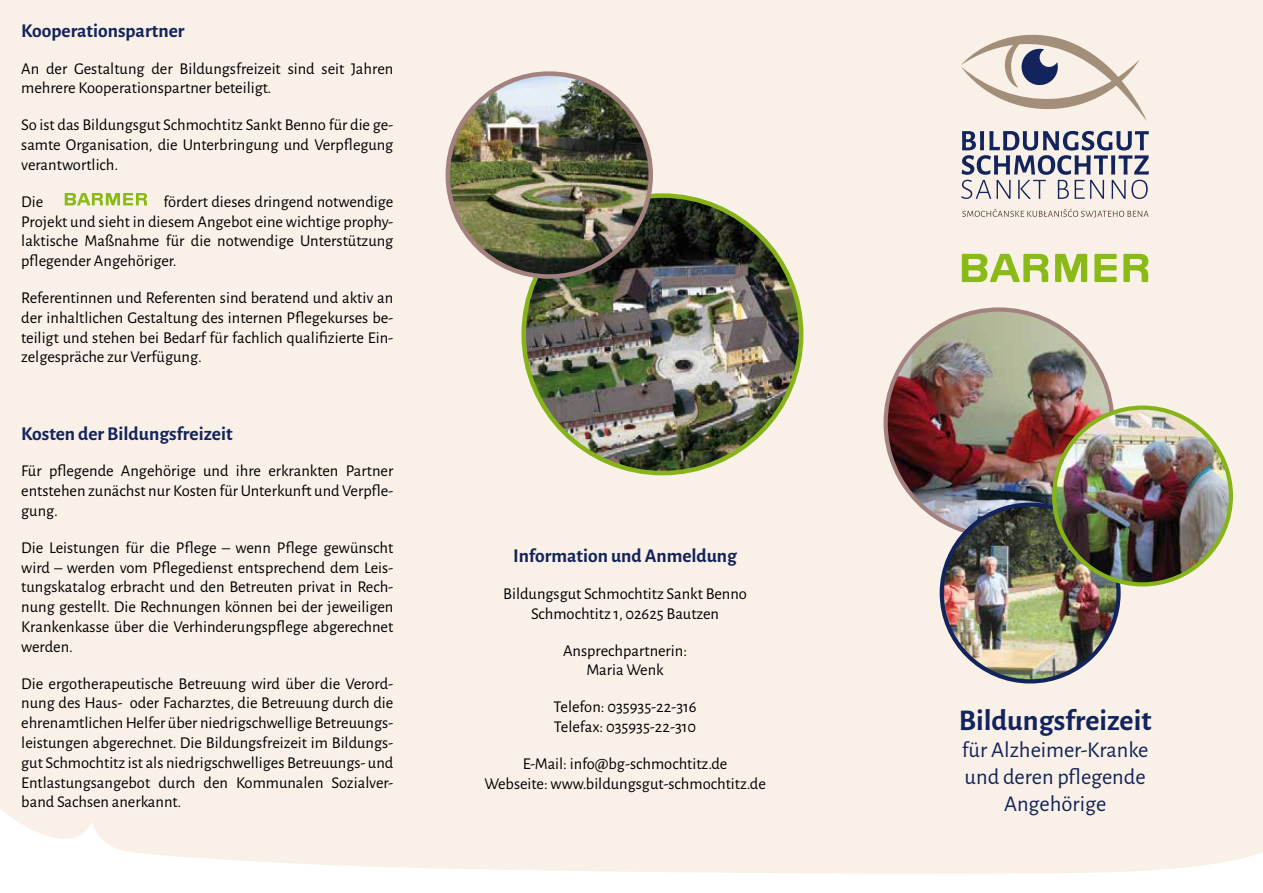
<style>
.page{position:relative;width:1263px;height:893px;background:#f9f1e7}
.page>*{position:absolute;margin:0;border:0;box-sizing:border-box;transform-origin:0 0}
.t1{font:700 30px "Alegreya Sans";color:#13235b}
.t2{font:22.5px/27px "Alegreya Sans";color:#13235b;text-align:center}
.t3{font:700 19.5px "Alegreya Sans";color:#13235b}
.t4{font:16.5px/19.8px "Alegreya Sans";color:#000;text-align:justify}
</style>
<div class="page">
<svg style="left:962px;top:254px;width:186px;height:28px"></svg>
<svg style="left:65px;top:193px;width:82px;height:12px"></svg>
<img style="left:886px;top:310px;width:226px;height:226px;border-radius:113px">
<img style="left:942px;top:506px;width:176px;height:175px">
<div style="left:940px;top:502px;width:181px;height:181px;border:4px solid #13235b;border-radius:50%"></div>
<img style="left:1054px;top:408px;width:177px;height:176px;border-radius:88px">
<div style="left:1052px;top:405px;width:181px;height:181px;border:4px solid #87b31a;border-radius:50%"></div>
<img style="left:524px;top:196px;width:277px;height:277px;border-radius:139px">
<img style="left:448px;top:74px;width:203px;height:201px">
<div style="left:446px;top:71px;width:207px;height:208px;border:4px solid #a2817f;border-radius:50%"></div>
<svg style="left:0;top:809px;width:1263px;height:84px"></svg>
<svg style="left:962px;top:209px;width:187px;height:9px"></svg>
<svg style="left:961px;top:131px;width:188px;height:68px"></svg>
<svg style="left:961px;top:34px;width:186px;height:87px"></svg>
<p class="t3" style="left:21px;top:16px;width:165px">Kooperationspartner</p>
<p class="t4" style="left:21px;top:58px;width:374px">An der Gestaltung der Bildungsfreizeit sind seit Jahren mehrere Kooperationspartner beteiligt.</p>
<p class="t4" style="left:21px;top:114px;width:374px">So ist das Bildungsgut Schmochtitz Sankt Benno für die ge&shy;samte Organisation, die Unterbringung und Verpflegung verantwortlich.</p>
<p class="t4" style="left:21px;top:191px;width:24px">Die</p>
<p class="t4" style="left:21px;top:191px;width:374px;text-indent:142px">fördert dieses dringend notwendige Projekt und sieht in diesem Angebot eine wichtige prophy&shy;laktische Maßnahme für die notwendige Unterstützung pflegender Angehöriger.</p>
<p class="t4" style="left:21px;top:287px;width:374px">Referentinnen und Referenten sind beratend und aktiv an der inhaltlichen Gestaltung des internen Pflegekurses be&shy;teiligt und stehen bei Bedarf für fachlich qualifizierte Ein&shy;zelgespräche zur Verfügung.</p>
<p class="t3" style="left:21px;top:419px;width:213px">Kosten der Bildungsfreizeit</p>
<p class="t4" style="left:21px;top:460px;width:374px">Für pflegende Angehörige und ihre erkrankten Partner entstehen zunächst nur Kosten für Unterkunft und Verpfle&shy;gung.</p>
<p class="t4" style="left:21px;top:537px;width:374px">Die Leistungen für die Pflege – wenn Pflege gewünscht wird – werden vom Pflegedienst entsprechend dem Leis&shy;tungskatalog erbracht und den Betreuten privat in Rech&shy;nung gestellt. Die Rechnungen können bei der jeweiligen Krankenkasse über die Verhinderungspflege abgerechnet werden.</p>
<p class="t4" style="left:21px;top:673px;width:374px">Die ergotherapeutische Betreuung wird über die Verord&shy;nung des Haus- oder Facharztes, die Betreuung durch die ehrenamtlichen Helfer über niedrigschwellige Betreuungs&shy;leistungen abgerechnet. Die Bildungsfreizeit im Bildungs&shy;gut Schmochtitz ist als niedrigschwelliges Betreuungs- und Entlastungsangebot durch den Kommunalen Sozialver&shy;band Sachsen anerkannt.</p>
<p class="t3" style="left:513px;top:542px;width:225px">Information und Anmeldung</p>
<p class="t4" style="left:503px;top:583px;width:245px;text-align:center">Bildungsgut Schmochtitz Sankt Benno<br>Schmochtitz 1, 02625 Bautzen</p>
<p class="t4" style="left:563px;top:640px;width:126px;text-align:center">Ansprechpartnerin:<br>Maria Wenk</p>
<p class="t4" style="left:554px;top:696px;width:145px">Telefon: 035935-22-316<br>Telefax: 035935-22-310</p>
<p class="t4" style="left:484px;top:753px;width:283px;text-align:center">E-Mail: info@bg-schmochtitz.de<br>Webseite: www.bildungsgut-schmochtitz.de</p>
<h1 class="t1" style="left:959px;top:698px;width:194px">Bildungsfreizeit</h1>
<h2 class="t2" style="left:962px;top:735px;width:188px">für Alzheimer-Kranke und deren pflegende<br>Angehörige</h2>
</div>
